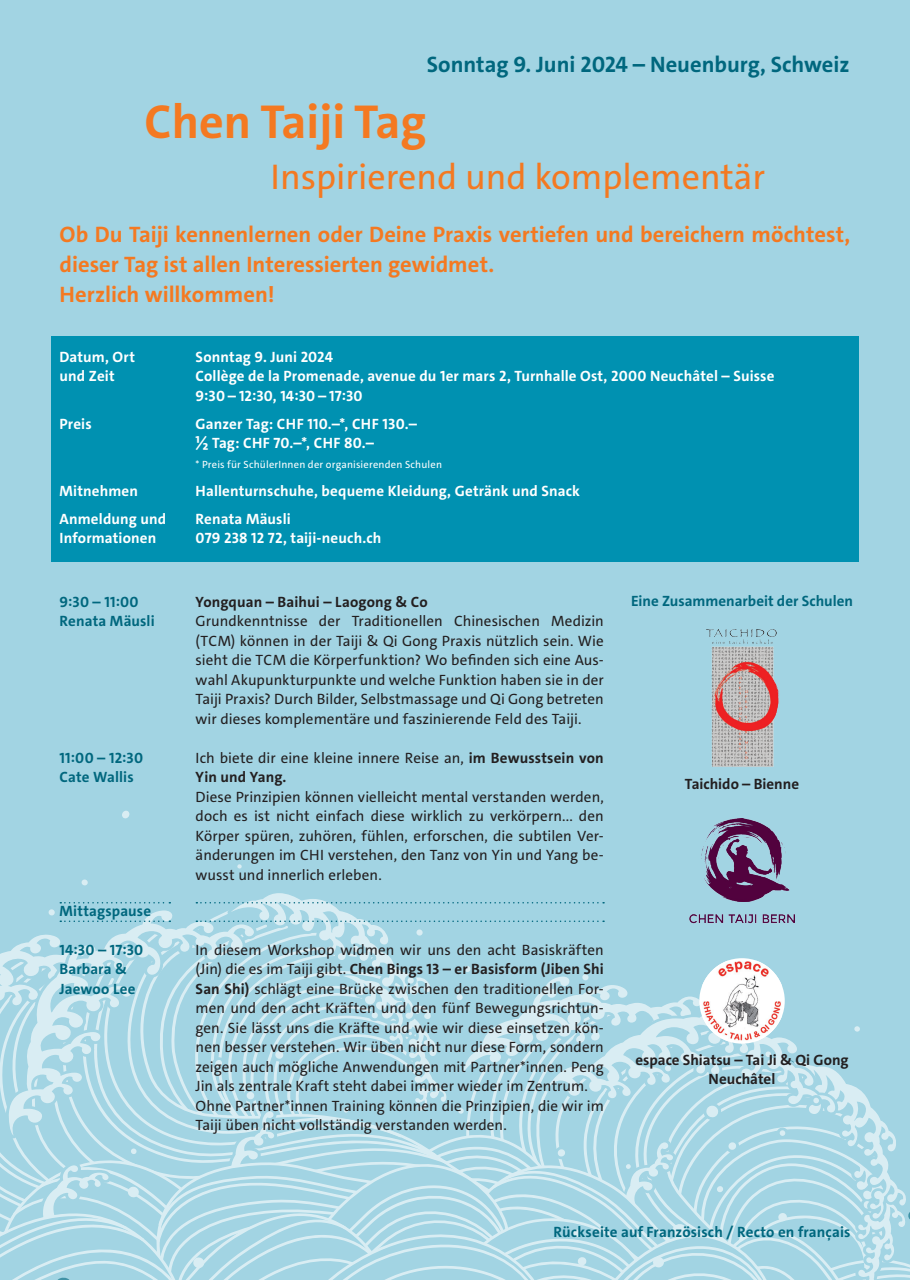
<style>
.page{position:relative;width:910px;height:1280px;background:#a2d4e3}
.page>*{position:absolute;margin:0;border:0;box-sizing:border-box;transform-origin:0 0}
.t1{font:700 48px "The Sans";color:#f47921}
.t2{font:36px "The Sans";color:#f47921}
.t3{font:700 22.5px/30px "The Sans";color:#f47921}
.t4{font:700 22.5px "The Sans";color:#00677e}
.t5{font:15px/19.5px "The Sans";letter-spacing:.005em;color:#231f20;text-align:justify}
.t6{font:700 15px/19.5px "The Sans";letter-spacing:.01em;color:#fff}
.t7{font:700 15px/19.5px "The Sans";letter-spacing:.005em;color:#00677e}
.t8{font:700 15px/19.5px "The Sans";color:#231f20;text-align:center}
.t9{font:10.5px "The Sans";letter-spacing:.02em;color:#fff}
.s1{font-weight:700}
</style>
<div class="page">
<svg style="left:122px;top:810px;width:8px;height:9px"></svg>
<svg style="left:237px;top:864px;width:5px;height:5px"></svg>
<img style="left:706px;top:629px;width:73px;height:138px">
<div style="left:51px;top:336px;width:808px;height:225px;background:#0091b1"></div>
<svg style="left:0;top:879px;width:910px;height:401px"></svg>
<img style="left:702px;top:818px;width:90px;height:84px">
<img style="left:686px;top:906px;width:108px;height:23px">
<h3 class="t4" style="left:427px;top:50px;width:424px">Sonntag 9. Juni 2024 – Neuenburg, Schweiz</h3>
<h1 class="t1" style="left:145px;top:91px;width:283px">Chen Taiji Tag</h1>
<h2 class="t2" style="left:271px;top:154px;width:496px">Inspirierend und komplementär</h2>
<h3 class="t3" style="left:60px;top:220px;width:792px">Ob Du Taiji kennenlernen oder Deine Praxis vertiefen und bereichern möchtest, dieser Tag ist allen Interessierten gewidmet.<br>Herzlich willkommen!</h3>
<p class="t6" style="left:60px;top:347px;width:77px">Datum, Ort und Zeit</p>
<p class="t6" style="left:60px;top:414px;width:34px">Preis</p>
<p class="t6" style="left:60px;top:477px;width:108px;line-height:28px">Mitnehmen<br>Anmeldung und</p>
<p class="t6" style="left:60px;top:529px;width:98px">Informationen</p>
<p class="t7" style="left:60px;top:592px;width:97px">9:30 – 11:00<br>Renata Mäusli</p>
<p class="t7" style="left:60px;top:748px;width:85px">11:00 – 12:30<br>Cate Wallis</p>
<p class="t7" style="left:60px;top:901px;width:93px">Mittagspause</p>
<p class="t7" style="left:60px;top:940px;width:85px">14:30 – 17:30<br>Barbara &amp;<br>Jaewoo Lee</p>
<p class="t6" style="left:196px;top:347px;width:580px">Sonntag 9. Juni 2024<br>Collège de la Promenade, avenue du 1er mars 2, Turnhalle Ost, 2000 Neuchâtel – Suisse<br>9:30 – 12:30, 14:30 – 17:30</p>
<p class="t6" style="left:196px;top:414px;width:223px">Ganzer Tag: CHF 110.–*, CHF 130.– ½ Tag: CHF 70.–*, CHF 80.–</p>
<p class="t9" style="left:196px;top:458px;width:248px">* Preis für SchülerInnen der organisierenden Schulen</p>
<p class="t6" style="left:196px;top:477px;width:386px;line-height:28px">Hallenturnschuhe, bequeme Kleidung, Getränk und Snack<br>Renata Mäusli</p>
<p class="t6" style="left:196px;top:529px;width:187px">079 238 12 72, taiji-neuch.ch</p>
<p class="t8" style="left:196px;top:592px;width:234px">Yongquan – Baihui – Laogong &amp; Co</p>
<p class="t5" style="left:196px;top:611px;width:410px">Grundkenntnisse der Traditionellen Chinesischen Medizin (TCM) können in der Taiji &amp; Qi Gong Praxis nützlich sein. Wie sieht die TCM die Körperfunktion? Wo befinden sich eine Aus&shy;wahl Akupunkturpunkte und welche Funktion haben sie in der Taiji Praxis? Durch Bilder, Selbstmassage und Qi Gong betreten wir dieses komplementäre und faszinierende Feld des Taiji.</p>
<p class="t5" style="left:196px;top:748px;width:410px">Ich biete dir eine kleine innere Reise an, <span class="s1">im Bewusstsein von<br>Yin und Yang.</span></p>
<p class="t5" style="left:196px;top:787px;width:410px">Diese Prinzipien können vielleicht mental verstanden werden, doch es ist nicht einfach diese wirklich zu verkörpern... den Körper spüren, zuhören, fühlen, erforschen, die subtilen Ver&shy;änderungen im CHI verstehen, den Tanz von Yin und Yang be&shy;wusst und innerlich erleben.</p>
<p class="t5" style="left:196px;top:940px;width:410px;text-align:left">In diesem Workshop widmen wir uns den acht Basiskräften (Jin) die es im Taiji gibt. <span class="s1">Chen Bings 13 – er Basisform (Jiben Shi San Shi)</span> schlägt eine Brücke zwischen den traditionellen For&shy;men und den acht Kräften und den fünf Bewegungsrichtun&shy;gen. Sie lässt uns die Kräfte und wie wir diese einsetzen kön&shy;nen besser verstehen. Wir üben nicht nur diese Form, sondern zeigen auch mögliche Anwendungen mit Partner*innen. Peng Jin als zentrale Kraft steht dabei immer wieder im Zentrum.<br>Ohne Partner*innen Training können die Prinzipien, die wir im Taiji üben nicht vollständig verstanden werden.</p>
<p class="t7" style="left:631px;top:592px;width:223px">Eine Zusammenarbeit der Schulen</p>
<p class="t8" style="left:685px;top:774px;width:116px">Taichido – Bienne</p>
<p class="t8" style="left:635px;top:1050px;width:215px">espace Shiatsu – Tai Ji &amp; Qi Gong<br>Neuchâtel</p>
<p class="t7" style="left:554px;top:1223px;width:298px">Rückseite auf Französisch / Recto en français</p>
</div>
